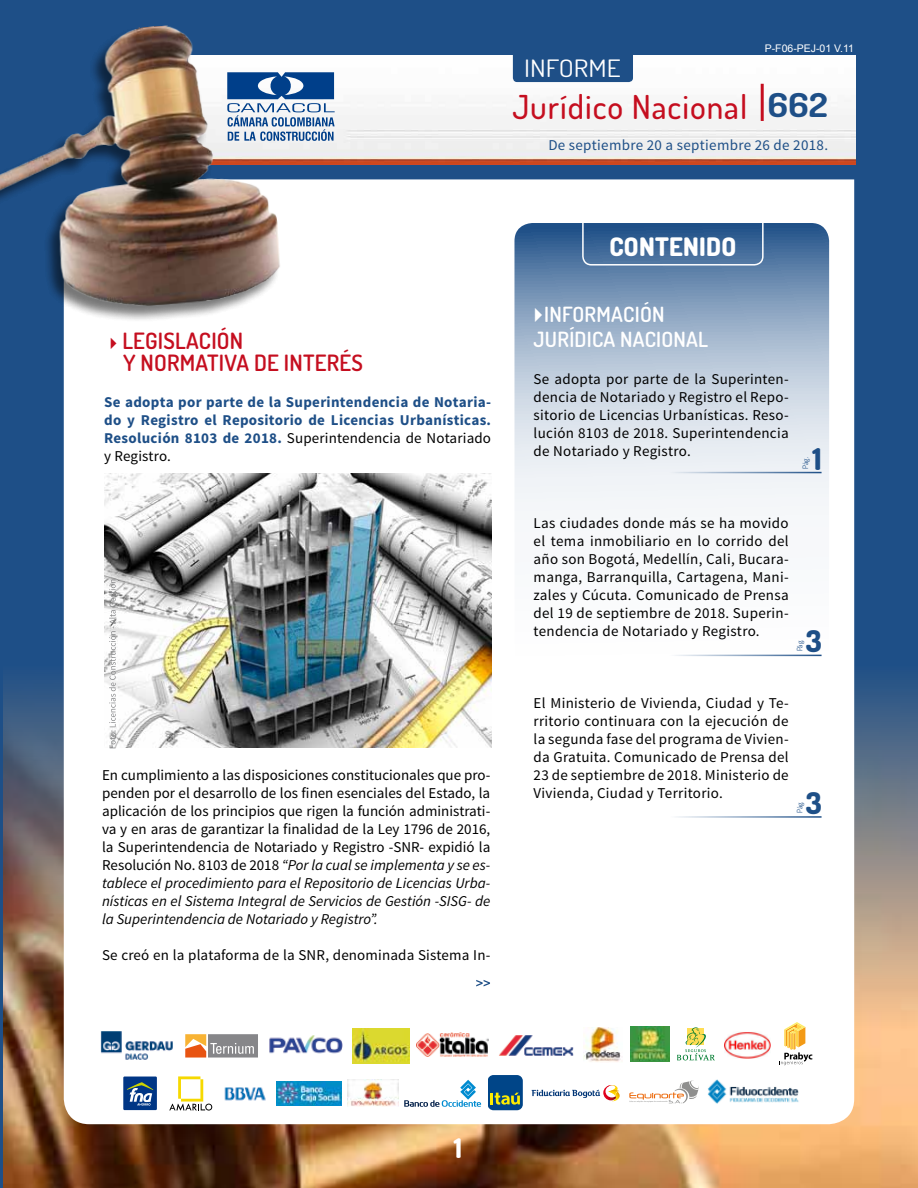
<style>
.page{position:relative;width:918px;height:1188px;background:#1e4f87}
.page>*{position:absolute;margin:0;border:0;box-sizing:border-box;transform-origin:0 0}
.t1{font:500 33px "Dosis";letter-spacing:.03em;color:#c50e1f}
.t2{font:800 30px "Dosis";color:#1e4f87}
.t3{font:800 27px "Dosis";color:#fff}
.t4{font:800 25.5px "Dosis";letter-spacing:.01em;color:#fff}
.t5{font:24px "Dosis";color:#fff;scale:1.14 1}
.t6{font:600 22.5px/22.5px "Dosis";letter-spacing:.01em;color:#c50e1f}
.t7{font:600 21px/25.5px "Dosis";letter-spacing:.01em;color:#fff}
.t8{font:15px/18px "Source Sans Pro";letter-spacing:.02em;color:#000;text-align:justify}
.t9{font:700 15px/18px "Source Sans Pro";letter-spacing:.02em;color:#1e4f87;text-align:justify}
.t10{font:15px "Source Sans Pro";letter-spacing:.02em;color:#1e4f87}
.t11{font:10.5px "Arial";color:#fff}
.t12{font:7.5px "Dosis";letter-spacing:-.005em;color:#1e4f87}
.s1{font-weight:700;color:#1e4f87}
.s2{font-weight:400;color:#000}
.s3{font-style:italic}
</style>
<div class="page">
<img style="left:4px;top:665px;width:914px;height:523px">
<div style="left:64px;top:179px;width:790px;height:945px;background:#fff"></div>
<img style="left:282px;top:55px;width:574px;height:109px">
<div style="left:513px;top:37px;width:120px;height:45px;background:#1e4f87;border-radius:4px"></div>
<hr style="left:761px;top:84px;width:3px;height:37px;background:#c50e1f">
<svg style="left:280px;top:72px;width:55px;height:69px;background:#7999be"></svg>
<svg style="left:514px;top:223px;width:315px;height:766px;background:#dee5ed"></svg>
<div style="left:582px;top:208px;width:182px;height:58px;border:2px solid #fff;border-radius:9px"></div>
<svg style="left:476px;top:980px;width:14px;height:6px"></svg>
<hr style="left:574px;top:472px;width:248px;height:1px;background:#1e4f87">
<hr style="left:574px;top:655px;width:248px;height:1px;background:#1e4f87">
<hr style="left:574px;top:816px;width:248px;height:2px;background:#1e4f87">
<div style="left:0;top:26px;width:280px;height:297px;background:#000;opacity:.32"></div>
<img style="left:268px;top:1036px;width:75px;height:19px">
<div style="left:168px;top:1075px;width:46px;height:37px;background:#fff"></div>
<svg style="left:169px;top:1076px;width:43px;height:35px"></svg>
<img style="left:497px;top:1033px;width:77px;height:24px">
<img style="left:353px;top:1028px;width:56px;height:36px">
<img style="left:417px;top:1033px;width:71px;height:24px">
<img style="left:220px;top:1081px;width:50px;height:24px">
<img style="left:276px;top:1081px;width:65px;height:24px">
<img style="left:347px;top:1080px;width:51px;height:27px">
<img style="left:101px;top:1031px;width:73px;height:29px">
<svg style="left:532px;top:1085px;width:91px;height:17px;background:#dedadb"></svg>
<img style="left:584px;top:1027px;width:39px;height:35px">
<div style="left:123px;top:1077px;width:34px;height:33px;background:#003685"></div>
<svg style="left:127px;top:1082px;width:26px;height:24px"></svg>
<img style="left:630px;top:1026px;width:39px;height:35px">
<svg style="left:405px;top:1080px;width:76px;height:27px;background:#d2e5f0"></svg>
<div style="left:184px;top:1033px;width:76px;height:26px;background:#fff"></div>
<svg style="left:185px;top:1034px;width:73px;height:24px;background:#b49a86"></svg>
<div style="left:488px;top:1075px;width:35px;height:35px;background:#004588;border-radius:6px"></div>
<svg style="left:491px;top:1093px;width:29px;height:12px"></svg>
<svg style="left:677px;top:1027px;width:38px;height:33px"></svg>
<svg style="left:630px;top:1080px;width:69px;height:24px;background:#efe6df"></svg>
<img style="left:706px;top:1079px;width:95px;height:26px">
<img style="left:725px;top:1032px;width:45px;height:27px">
<svg style="left:780px;top:1022px;width:32px;height:43px"></svg>
<img style="left:104px;top:474px;width:387px;height:274px">
<svg style="left:109px;top:579px;width:7px;height:169px"></svg>
<svg style="left:535px;top:307px;width:7px;height:15px"></svg>
<h3 class="t5" style="left:524px;top:53px;width:86px">INFORME</h3>
<p class="t11" style="left:765px;top:42px;width:91px">P-F06-PEJ-01 V.11</p>
<h1 class="t1" style="left:512px;top:85px;width:317px">Jurídico Nacional <span class="s1">662</span></h1>
<p class="t10" style="left:548px;top:136px;width:281px">De septiembre 20 a septiembre 26 de 2018.</p>
<h3 class="t6" style="left:123px;top:329px;width:242px;text-indent:-19px">✔LEGISLACIÓN<br>Y NORMATIVA DE INTERÉS</h3>
<p class="t9" style="left:104px;top:394px;width:388px">Se adopta por parte de la Superintendencia de Notaria&shy;do y Registro el Repositorio de Licencias Urbanísticas.<br>Resolución 8103 de 2018. <span class="s2">Superintendencia de Notariado y Registro.</span></p>
<p class="t8" style="left:102px;top:766px;width:390px">En cumplimiento a las disposiciones constitucionales que pro&shy;penden por el desarrollo de los finen esenciales del Estado, la aplicación de los principios que rigen la función administrati&shy;va y en aras de garantizar la finalidad de la Ley 1796 de 2016, la Superintendencia de Notariado y Registro -SNR- expidió la Resolución No. 8103 de 2018 <span class="s3">“Por la cual se implementa y se es&shy;tablece el procedimiento para el Repositorio de Licencias Urba&shy;nísticas en el Sistema Integral de Servicios de Gestión -SISG- de la Superintendencia de Notariado y Registro”.</span></p>
<p class="t8" style="left:102px;top:946px;width:390px">Se creó en la plataforma de la SNR, denominada Sistema In-</p>
<h3 class="t4" style="left:609px;top:230px;width:129px">CONTENIDO</h3>
<h3 class="t7" style="left:534px;top:301px;width:132px;text-indent:11px">INFORMACIÓN<br>JURÍDICA NACIONA</h3>
<h3 class="t7" style="left:698px;top:326px;width:12px">L</h3>
<p class="t8" style="left:534px;top:370px;width:257px">Se adopta por parte de la Superinten&shy;dencia de Notariado y Registro el Repo&shy;sitorio de Licencias Urbanísticas. Reso&shy;lución 8103 de 2018. Superintendencia de Notariado y Registro.</p>
<h2 class="t2" style="left:812px;top:439px;width:11px">1</h2>
<p class="t12" style="left:800px;top:469px;width:13px;rotate:-90deg">Pág.</p>
<p class="t8" style="left:534px;top:514px;width:257px">Las ciudades donde más se ha movido el tema inmobiliario en lo corrido del año son Bogotá, Medellín, Cali, Bucara&shy;manga, Barranquilla, Cartagena, Mani&shy;zales y Cúcuta. Comunicado de Prensa del 19 de septiembre de 2018. Superin&shy;tendencia de Notariado y Registro.</p>
<h2 class="t2" style="left:806px;top:622px;width:18px">3</h2>
<p class="t12" style="left:795px;top:651px;width:13px;rotate:-90deg">Pág.</p>
<p class="t8" style="left:534px;top:694px;width:257px">El Ministerio de Vivienda, Ciudad y Te&shy;rritorio continuara con la ejecución de la segunda fase del programa de Vivien&shy;da Gratuita. Comunicado de Prensa del 23 de septiembre de 2018. Ministerio de Vivienda, Ciudad y Territorio.</p>
<h2 class="t2" style="left:806px;top:784px;width:18px">3</h2>
<p class="t12" style="left:795px;top:813px;width:13px;rotate:-90deg">Pág.</p>
<h3 class="t3" style="left:454px;top:1131px;width:10px">1</h3>
</div>
